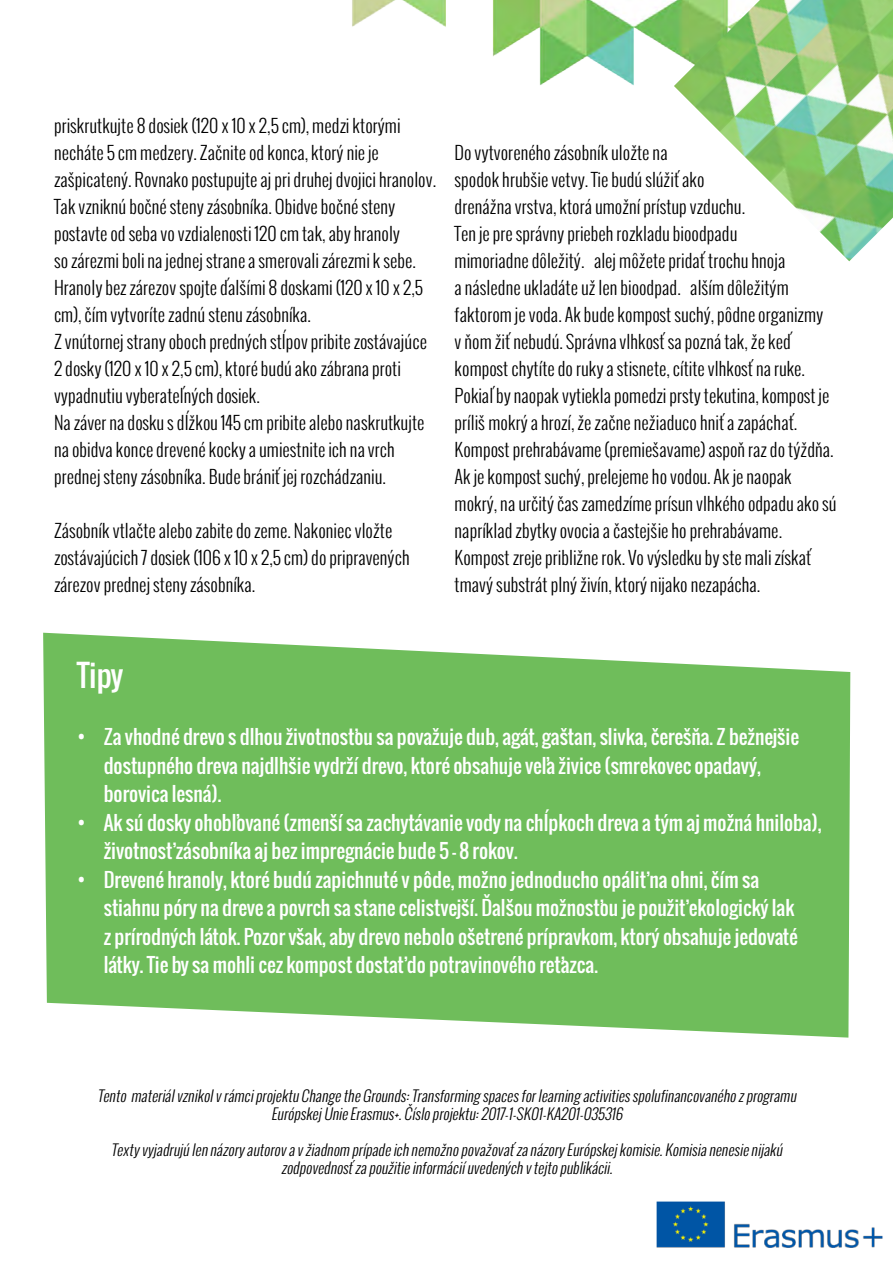
<style>
.page{position:relative;width:893px;height:1263px;background:#fff}
.page>*{position:absolute;margin:0;border:0;box-sizing:border-box;transform-origin:0 0}
.t1{font:30px "Oswald";color:#fff}
.t2{font:19.5px/28.5px "Oswald";color:#fff}
.t3{font:300 18px/27px "Oswald";color:#000}
.t4{font:italic 300 15px/18px "Oswald";color:#000;text-align:center}
</style>
<div class="page">
<img style="left:352px;top:0;width:322px;height:86px">
<img style="left:674px;top:0;width:219px;height:261px">
<svg style="left:43px;top:633px;width:807px;height:404px;background:#7cc369"></svg>
<img style="left:656px;top:1201px;width:227px;height:47px">
<p class="t3" style="left:54px;top:112px;width:384px">priskrutkujte 8 dosiek (120 x 10 x 2,5 cm), medzi ktorými necháte 5 cm medzery. Začnite od konca, ktorý nie je zašpicatený. Rovnako postupujte aj pri druhej dvojici hranolov.<br>Tak vzniknú bočné steny zásobníka. Obidve bočné steny postavte od seba vo vzdialenosti 120 cm tak, aby hranoly<br>so zárezmi boli na jednej strane a smerovali zárezmi k sebe.<br>Hranoly bez zárezov spojte ďalšími 8 doskami (120 x 10 x 2,5 cm), čím vytvoríte zadnú stenu zásobníka.<br>Z vnútornej strany oboch predných stĺpov pribite zostávajúce 2 dosky (120 x 10 x 2,5 cm), ktoré budú ako zábrana proti vypadnutiu vyberateľných dosiek.<br>Na záver na dosku s dĺžkou 145 cm pribite alebo naskrutkujte na obidva konce drevené kocky a umiestnite ich na vrch prednej steny zásobníka. Bude brániť jej rozchádzaniu.</p>
<p class="t3" style="left:54px;top:517px;width:357px">Zásobník vtlačte alebo zabite do zeme. Nakoniec vložte zostávajúcich 7 dosiek (106 x 10 x 2,5 cm) do pripravených zárezov prednej steny zásobníka.</p>
<p class="t3" style="left:455px;top:139px;width:384px">Do vytvoreného zásobník uložte na<br>spodok hrubšie vetvy. Tie budú slúžiť ako<br>drenážna vrstva, ktorá umožní prístup vzduchu.<br>Ten je pre správny priebeh rozkladu bioodpadu<br>mimoriadne dôležitý. Ďalej môžete pridať trochu hnoja<br>a následne ukladáte už len bioodpad. Ďalším dôležitým faktorom je voda. Ak bude kompost suchý, pôdne organizmy<br>v ňom žiť nebudú. Správna vlhkosť sa pozná tak, že keď kompost chytíte do ruky a stisnete, cítite vlhkosť na ruke.<br>Pokiaľ by naopak vytiekla pomedzi prsty tekutina, kompost je príliš mokrý a hrozí, že začne nežiaduco hniť a zapáchať.<br>Kompost prehrabávame (premiešavame) aspoň raz do týždňa.<br>Ak je kompost suchý, prelejeme ho vodou. Ak je naopak mokrý, na určitý čas zamedzíme prísun vlhkého odpadu ako sú napríklad zbytky ovocia a častejšie ho prehrabávame.<br>Kompost zreje približne rok. Vo výsledku by ste mali získať tmavý substrát plný živín, ktorý nijako nezapácha.</p>
<h1 class="t1" style="left:77px;top:652px;width:48px">Tipy</h1>
<p class="t2" style="left:104px;top:722px;width:697px;text-indent:-27px">• Za vhodné drevo s dlhou životnosťou sa považuje dub, agát, gaštan, slivka, čerešňa. Z bežnejšie dostupného dreva najdlhšie vydrží drevo, ktoré obsahuje veľa živice (smrekovec opadavý, borovica lesná).</p>
<p class="t2" style="left:104px;top:808px;width:719px;text-indent:-27px">• Ak sú dosky ohobľované (zmenší sa zachytávanie vody na chĺpkoch dreva a tým aj možná hniloba), životnosť zásobníka aj bez impregnácie bude 5 – 8 rokov.</p>
<p class="t2" style="left:104px;top:865px;width:695px;text-indent:-27px">• Drevené hranoly, ktoré budú zapichnuté v pôde, možno jednoducho opáliť na ohni, čím sa stiahnu póry na dreve a povrch sa stane celistvejší. Ďalšou možnosťou je použiť ekologický lak z prírodných látok. Pozor však, aby drevo nebolo ošetrené prípravkom, ktorý obsahuje jedovaté látky. Tie by sa mohli cez kompost dostať do potravinového reťazca.</p>
<p class="t4" style="left:97px;top:1087px;width:704px">Tento materiálvznikolvrámciprojektuChangetheGrounds:Transforming spacesforlearning activitiesspolufinancovanéhozprogramu<br>Európskej ÚnieErasmus+.Čísloprojektu:2017-1-SK01-KA201-035316</p>
<p class="t4" style="left:111px;top:1141px;width:676px">Textyvyjadrujúlennázoryautorovavžiadnom prípadeichnemožnopovažovať zanázoryEurópskej komisie.Komisianenesienijakú zodpovednosť zapoužitieinformáciíuvedenýchvtejtopublikácii.</p>
</div>
